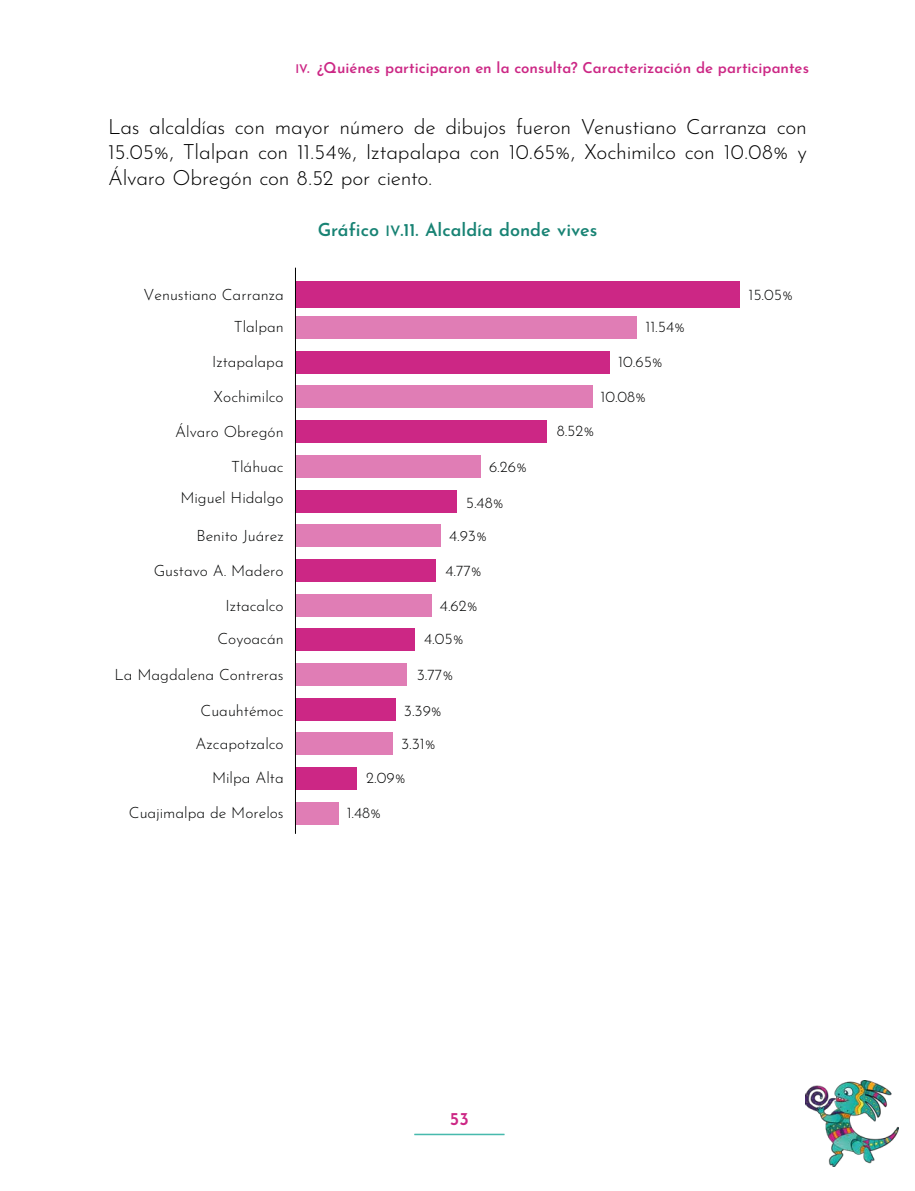
<style>
.page{position:relative;width:915px;height:1191px;background:#fff}
.page>*{position:absolute;margin:0;border:0;box-sizing:border-box;transform-origin:0 0}
.t1{font:300 21px/25.5px "Josefin Sans";letter-spacing:-.01em;color:#000;text-align:justify}
.t2{font:600 18px "Josefin Sans";color:#188374}
.t3{font:600 18px "Josefin Sans";color:#cc2785}
.t4{font:100 15.6px/32.4px "Josefin Sans";color:#010202}
.t5{font:600 15px "Josefin Sans";color:#cc2785}
.s1{font-family:"Josefin Sans Semi Bold SC800";font-weight:400;font-size:12px}
.s2{font-family:"Josefin Sans Semi Bold SC800";font-weight:400;font-size:14.4px}
.s3{color:#000}
</style>
<div class="page">
<hr style="left:414px;top:1134px;width:90px;height:1px;background:#3cb6a9">
<img style="left:805px;top:1080px;width:93px;height:87px">
<div style="left:295px;top:282px;width:445px;height:26px;background:#cc2785"></div>
<div style="left:295px;top:316px;width:341px;height:22px;background:#e07db5"></div>
<div style="left:295px;top:351px;width:315px;height:22px;background:#cc2785"></div>
<div style="left:295px;top:386px;width:298px;height:22px;background:#e07db5"></div>
<div style="left:295px;top:420px;width:252px;height:22px;background:#cc2785"></div>
<div style="left:295px;top:455px;width:185px;height:22px;background:#e07db5"></div>
<div style="left:295px;top:490px;width:162px;height:22px;background:#cc2785"></div>
<div style="left:295px;top:524px;width:146px;height:23px;background:#e07db5"></div>
<div style="left:295px;top:559px;width:141px;height:22px;background:#cc2785"></div>
<div style="left:295px;top:594px;width:137px;height:22px;background:#e07db5"></div>
<div style="left:295px;top:629px;width:120px;height:22px;background:#cc2785"></div>
<div style="left:295px;top:663px;width:112px;height:22px;background:#e07db5"></div>
<div style="left:295px;top:698px;width:100px;height:22px;background:#cc2785"></div>
<div style="left:295px;top:733px;width:98px;height:22px;background:#e07db5"></div>
<div style="left:295px;top:767px;width:62px;height:22px;background:#cc2785"></div>
<div style="left:295px;top:802px;width:44px;height:22px;background:#e07db5"></div>
<hr style="left:295px;top:268px;width:1px;height:566px;background:#000">
<p class="t5" style="left:295px;top:57px;width:515px"><span class="s1">iv</span>. ¿Quiénes participaron en la consulta? Caracterización de participantes</p>
<h1 class="t1" style="left:108px;top:112px;width:700px">Las alcaldías con mayor número de dibujos fueron Venustiano Carranza con 15.05%, Tlalpan con 11.54%, Iztapalapa con 10.65%, Xochimilco con 10.08% y Álvaro Obregón con 8.52 por ciento.</h1>
<p class="t2" style="left:317px;top:216px;width:281px">Gráfico <span class="s2">iv</span>.11. Alcaldía donde vives</p>
<p class="t4" style="left:143px;top:277px;width:142px">Venustiano Carranza</p>
<p class="t4" style="left:233px;top:309px;width:52px">Tlalpan</p>
<p class="t4" style="left:212px;top:344px;width:73px">Iztapalapa</p>
<p class="t4" style="left:213px;top:379px;width:72px">Xochimilco</p>
<p class="t4" style="left:175px;top:414px;width:110px">Álvaro Obregón</p>
<p class="t4" style="left:231px;top:448px;width:54px">Tláhuac</p>
<p class="t4" style="left:180px;top:480px;width:105px">Miguel Hidalgo</p>
<p class="t4" style="left:196px;top:518px;width:89px">Benito Juárez</p>
<p class="t4" style="left:154px;top:553px;width:131px">Gustavo A. Madero</p>
<p class="t4" style="left:225px;top:587px;width:60px">Iztacalco</p>
<p class="t4" style="left:217px;top:621px;width:68px">Coyoacán</p>
<p class="t4" style="left:114px;top:657px;width:171px">La Magdalena Contreras</p>
<p class="t4" style="left:200px;top:692px;width:85px">Cuauhtémoc</p>
<p class="t4" style="left:195px;top:726px;width:89px">Azcapotzalco</p>
<p class="t4" style="left:212px;top:760px;width:73px">Milpa Alta</p>
<p class="t4" style="left:129px;top:795px;width:156px">Cuajimalpa de Morelos</p>
<p class="t4" style="left:489px;top:448px;width:39px">6.26<span class="s3">%</span></p>
<p class="t4" style="left:449px;top:485px;width:56px;text-indent:17px">5.48<span class="s3">%<br></span>4.93<span class="s3">%</span></p>
<p class="t4" style="left:445px;top:553px;width:38px">4.77<span class="s3">%</span></p>
<p class="t4" style="left:424px;top:587px;width:55px;line-height:33.9px;text-indent:16px">4.62<span class="s3">%<br></span>4.05<span class="s3">%</span></p>
<p class="t4" style="left:416px;top:657px;width:38px">3.77<span class="s3">%</span></p>
<p class="t4" style="left:404px;top:692px;width:39px">3.39<span class="s3">%</span></p>
<p class="t4" style="left:401px;top:726px;width:36px">3.31<span class="s3">%</span></p>
<p class="t4" style="left:366px;top:760px;width:41px">2.09<span class="s3">%</span></p>
<p class="t4" style="left:346px;top:795px;width:36px">1.48<span class="s3">%</span></p>
<p class="t4" style="left:645px;top:309px;width:41px">11.54<span class="s3">%</span></p>
<p class="t4" style="left:618px;top:344px;width:46px">10.65<span class="s3">%</span></p>
<p class="t4" style="left:600px;top:379px;width:47px">10.08<span class="s3">%</span></p>
<p class="t4" style="left:556px;top:413px;width:39px">8.52<span class="s3">%</span></p>
<p class="t4" style="left:748px;top:277px;width:46px">15.05<span class="s3">%</span></p>
<p class="t3" style="left:450px;top:1105px;width:20px">53</p>
</div>
